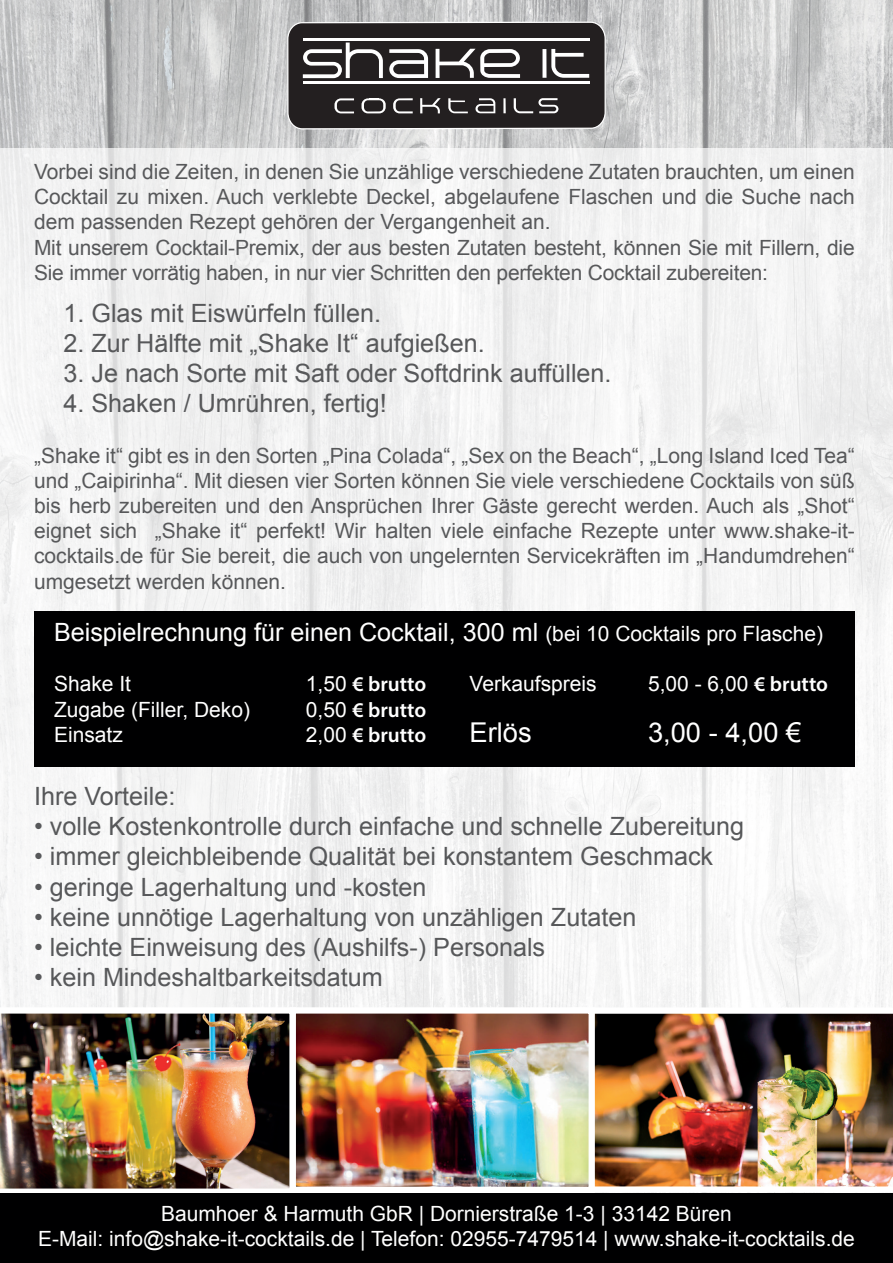
<style>
.page{position:relative;width:893px;height:1263px;background:#fff}
.page>*{position:absolute;margin:0;border:0;box-sizing:border-box;transform-origin:0 0}
.t1{font:27.3px "Arial";color:#fff}
.t2{font:25.2px "Arial";color:#57585a}
.t3{font:25.2px "Arial";color:#fff}
.t4{font:21px/25.2px "Arial";color:#57585a}
.t5{font:21px/25.2px "Arial";color:#fff;text-align:center}
.t6{font:600 21px "Myriad Pro";color:#fff}
.s1{font-size:21px}
.s2{font-family:"Arial";font-weight:400}
.s3{font-family:"Myriad Pro";font-weight:600}
</style>
<div class="page">
<img style="left:0;top:0;width:893px;height:148px">
<div style="left:0;top:148px;width:893px;height:898px;background:#f3f3f4"></div>
<svg style="left:287px;top:22px;width:319px;height:107px;background:#4b4849"></svg>
<img style="left:0;top:1007px;width:290px;height:182px">
<img style="left:595px;top:1007px;width:298px;height:186px">
<img style="left:297px;top:1014px;width:291px;height:172px">
<div style="left:290px;top:1007px;width:305px;height:186px;border:6px solid #fff"></div>
<div style="left:0;top:1193px;width:893px;height:70px;background:#000001"></div>
<div style="left:34px;top:611px;width:821px;height:155px;background:#000001"></div>
<p class="t4" style="left:34px;top:159px;width:822px">Vorbei sind die Zeiten, in denen Sie unzählige verschiedene Zutaten brauchten, um einen Cocktail zu mixen. Auch verklebte Deckel, abgelaufene Flaschen und die Suche nach dem passenden Rezept gehören der Vergangenheit an.<br>Mit unserem Cocktail-Premix, der aus besten Zutaten besteht, können Sie mit Fillern, die Sie immer vorrätig haben, in nur vier Schritten den perfekten Cocktail zubereiten:</p>
<p class="t2" style="left:63px;top:296px;width:319px">1. Glas mit Eiswürfeln füllen.</p>
<p class="t2" style="left:63px;top:327px;width:423px">2. Zur Hälfte mit „Shake It“ aufgießen.</p>
<p class="t2" style="left:63px;top:357px;width:550px">3. Je nach Sorte mit Saft oder Softdrink auffüllen.</p>
<p class="t2" style="left:63px;top:387px;width:325px">4. Shaken / Umrühren, fertig!</p>
<p class="t4" style="left:34px;top:443px;width:822px;text-align:justify">„Shake it“ gibt es in den Sorten „Pina Colada“, „Sex on the Beach“, „Long Island Iced Tea“ und „Caipirinha“. Mit diesen vier Sorten können Sie viele verschiedene Cocktails von süß bis herb zubereiten und den Ansprüchen Ihrer Gäste gerecht werden. Auch als „Shot“ eignet sich „Shake it“ perfekt! Wir halten viele einfache Rezepte unter www.shake-it&shy;cocktails.de für Sie bereit, die auch von ungelernten Servicekräften im „Handumdrehen“ umgesetzt werden können.</p>
<p class="t3" style="left:54px;top:616px;width:771px">Beispielrechnung für einen Cocktail, 300 ml <span class="s1">(bei 10 Cocktails pro Flasche)</span></p>
<p class="t5" style="left:54px;top:672px;width:79px">Shake It</p>
<p class="t6" style="left:306px;top:671px;width:122px"><span class="s2">1,50</span> € brutto</p>
<p class="t5" style="left:469px;top:672px;width:129px">Verkaufspreis</p>
<p class="t5" style="left:648px;top:672px;width:182px">5,00 - 6,00 <span class="s3">€ brutto</span></p>
<p class="t5" style="left:54px;top:697px;width:198px">Zugabe (Filler, Deko)</p>
<p class="t6" style="left:306px;top:696px;width:122px"><span class="s2">0,50</span> € brutto</p>
<p class="t5" style="left:54px;top:722px;width:70px">Einsatz</p>
<p class="t6" style="left:306px;top:721px;width:122px"><span class="s2">2,00</span> € brutto</p>
<h1 class="t1" style="left:469px;top:714px;width:64px">Erlös</h1>
<h1 class="t1" style="left:648px;top:714px;width:155px">3,00 - 4,00 €</h1>
<p class="t2" style="left:34px;top:780px;width:143px">Ihre Vorteile:</p>
<p class="t2" style="left:34px;top:810px;width:712px">• volle Kostenkontrolle durch einfache und schnelle Zubereitung</p>
<p class="t2" style="left:34px;top:840px;width:681px">• immer gleichbleibende Qualität bei konstantem Geschmack</p>
<p class="t2" style="left:34px;top:870px;width:394px">• geringe Lagerhaltung und -kosten</p>
<p class="t2" style="left:34px;top:900px;width:604px">• keine unnötige Lagerhaltung von unzähligen Zutaten</p>
<p class="t2" style="left:34px;top:931px;width:513px">• leichte Einweisung des (Aushilfs-) Personals</p>
<p class="t2" style="left:34px;top:961px;width:350px">• kein Mindeshaltbarkeitsdatum</p>
<p class="t5" style="left:38px;top:1201px;width:818px">Baumhoer &amp; Harmuth GbR | Dornierstraße 1-3 | 33142 Büren<br>E-Mail: info@shake-it-cocktails.de | Telefon: 02955-7479514 | www.shake-it-cocktails.de</p>
</div>
